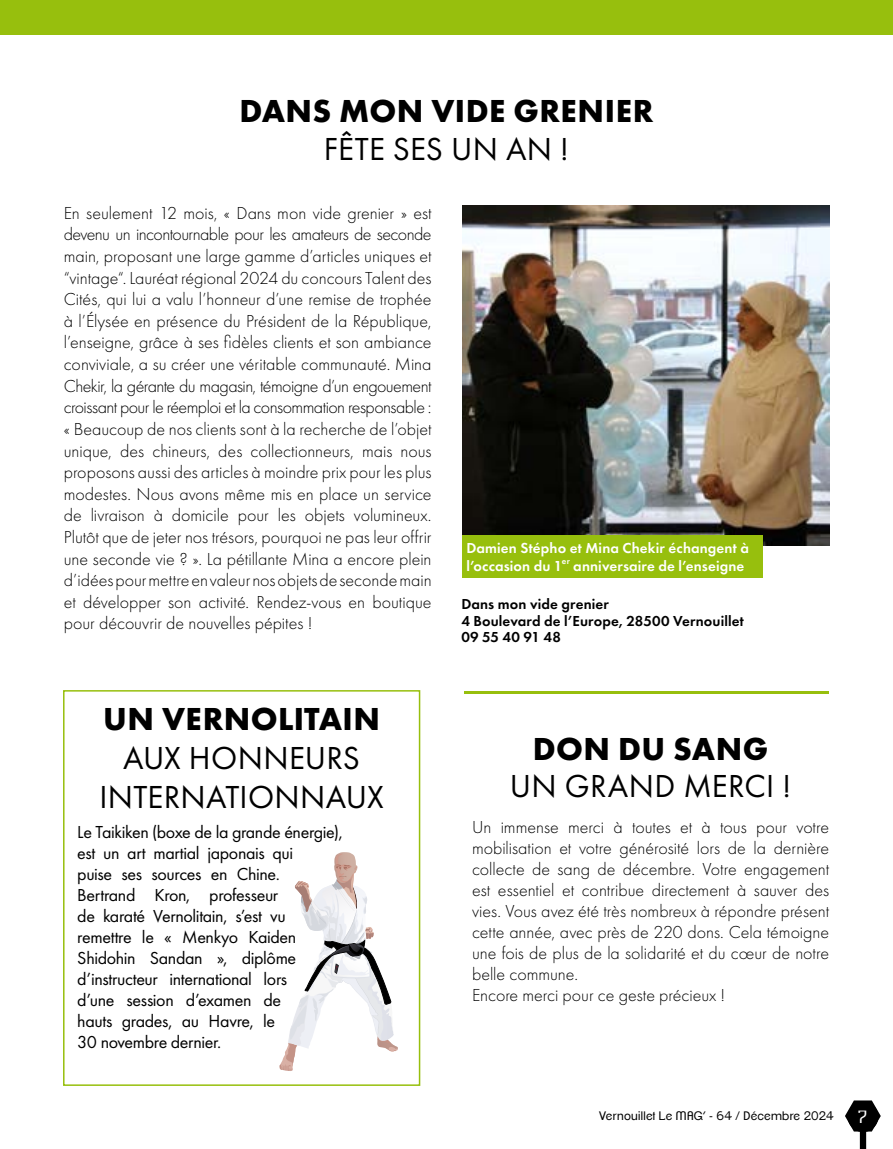
<style>
.page{position:relative;width:893px;height:1149px;background:#fff}
.page>*{position:absolute;margin:0;border:0;box-sizing:border-box;transform-origin:0 0}
.t1{font:33px/39px "Futura PT";letter-spacing:.01em;color:#000;text-align:center}
.t2{font:700 33px "Futura PT";letter-spacing:.01em;color:#000}
.t3{font:300 18px/21.6px "Futura PT";color:#000;text-align:justify}
.t4{font:18px/21px "Futura PT";letter-spacing:-.02em;color:#000}
.t5{font:18px "Butter unsalted";color:#fff}
.t6{font:600 15px/18px "Futura PT";letter-spacing:.01em;color:#fff}
.t7{font:600 15px/16.5px "Futura PT";letter-spacing:.01em;color:#000}
.t8{font:12px "Clemente P Dag";letter-spacing:.02em;color:#000}
</style>
<div class="page">
<div style="left:860px;top:1129px;width:6px;height:19px;background:#000"></div>
<svg style="left:845px;top:1100px;width:36px;height:31px"></svg>
<div style="left:0;top:0;width:893px;height:35px;background:#97bf0d"></div>
<div style="left:63px;top:690px;width:357px;height:395px;border:2px solid #97bf0d"></div>
<img style="left:462px;top:205px;width:367px;height:341px">
<svg style="left:279px;top:852px;width:119px;height:219px"></svg>
<div style="left:462px;top:534px;width:301px;height:43px;background:#97bf0d"></div>
<hr style="left:465px;top:691px;width:364px;height:2px;background:#97bf0d">
<h1 class="t2" style="left:239px;top:90px;width:416px">DANS MON VIDE GRENIER</h1>
<h1 class="t1" style="left:324px;top:129px;width:247px">FÊTE SES UN AN !</h1>
<p class="t3" style="left:64px;top:202px;width:369px">En seulement 12 mois, « Dans mon vide grenier » est devenu un incontournable pour les amateurs de seconde main, proposant une large gamme d’articles uniques et “vintage“. Lauréat régional 2024 du concours Talent des Cités, qui lui a valu l’honneur d’une remise de trophée à l’Élysée en présence du Président de la République, l’enseigne, grâce à ses fidèles clients et son ambiance conviviale, a su créer une véritable communauté. Mina Chekir, la gérante du magasin, témoigne d’un engouement croissant pour le réemploi et la consommation responsable : « Beaucoup de nos clients sont à la recherche de l’objet unique, des chineurs, des collectionneurs, mais nous proposons aussi des articles à moindre prix pour les plus modestes. Nous avons même mis en place un service de livraison à domicile pour les objets volumineux.<br>Plutôt que de jeter nos trésors, pourquoi ne pas leur offrir une seconde vie ? ». La pétillante Mina a encore plein d’idées pour mettre en valeur nos objets de seconde main et développer son activité. Rendez-vous en boutique pour découvrir de nouvelles pépites !</p>
<h1 class="t2" style="left:103px;top:697px;width:278px">UN VERNOLITAIN</h1>
<h1 class="t1" style="left:99px;top:737px;width:286px">AUX HONNEURS<br>INTERNATIONNAUX</h1>
<p class="t4" style="left:77px;top:820px;width:267px">Le Taikiken (boxe de la grande énergie), est un art martial japonais qui<br>puise ses sources en Chine.<br>Bertrand Kron, professeur<br>de karaté Vernolitain, s’est vu remettre le « Menkyo Kaiden<br>Shidohin Sandan », diplôme d’instructeur international lors<br>d’une session d’examen de<br>hauts grades, au Havre, le<br>30 novembre dernier.</p>
<p class="t6" style="left:466px;top:538px;width:284px">Damien Stépho et Mina Chekir échangent à l’occasion du 1<sup>er</sup> anniversaire de l’enseigne</p>
<p class="t7" style="left:461px;top:595px;width:284px">Dans mon vide grenier<br>4 Boulevard de l’Europe, 28500 Vernouillet<br>09 55 40 91 48</p>
<h1 class="t2" style="left:533px;top:727px;width:237px">DON DU SANG</h1>
<h1 class="t1" style="left:510px;top:766px;width:283px">UN GRAND MERCI !</h1>
<p class="t3" style="left:472px;top:816px;width:359px;line-height:21px;text-align:left">Un immense merci à toutes et à tous pour votre mobilisation et votre générosité lors de la dernière collecte de sang de décembre. Votre engagement est essentiel et contribue directement à sauver des vies. Vous avez été très nombreux à répondre présent cette année, avec près de 220 dons. Cela témoigne une fois de plus de la solidarité et du cœur de notre belle commune.<br>Encore merci pour ce geste précieux !</p>
<p class="t8" style="left:599px;top:1108px;width:236px">Vernouillet Le MAG’ - 64 / Décembre 2024</p>
<p class="t5" style="left:859px;top:1107px;width:10px">7</p>
</div>
